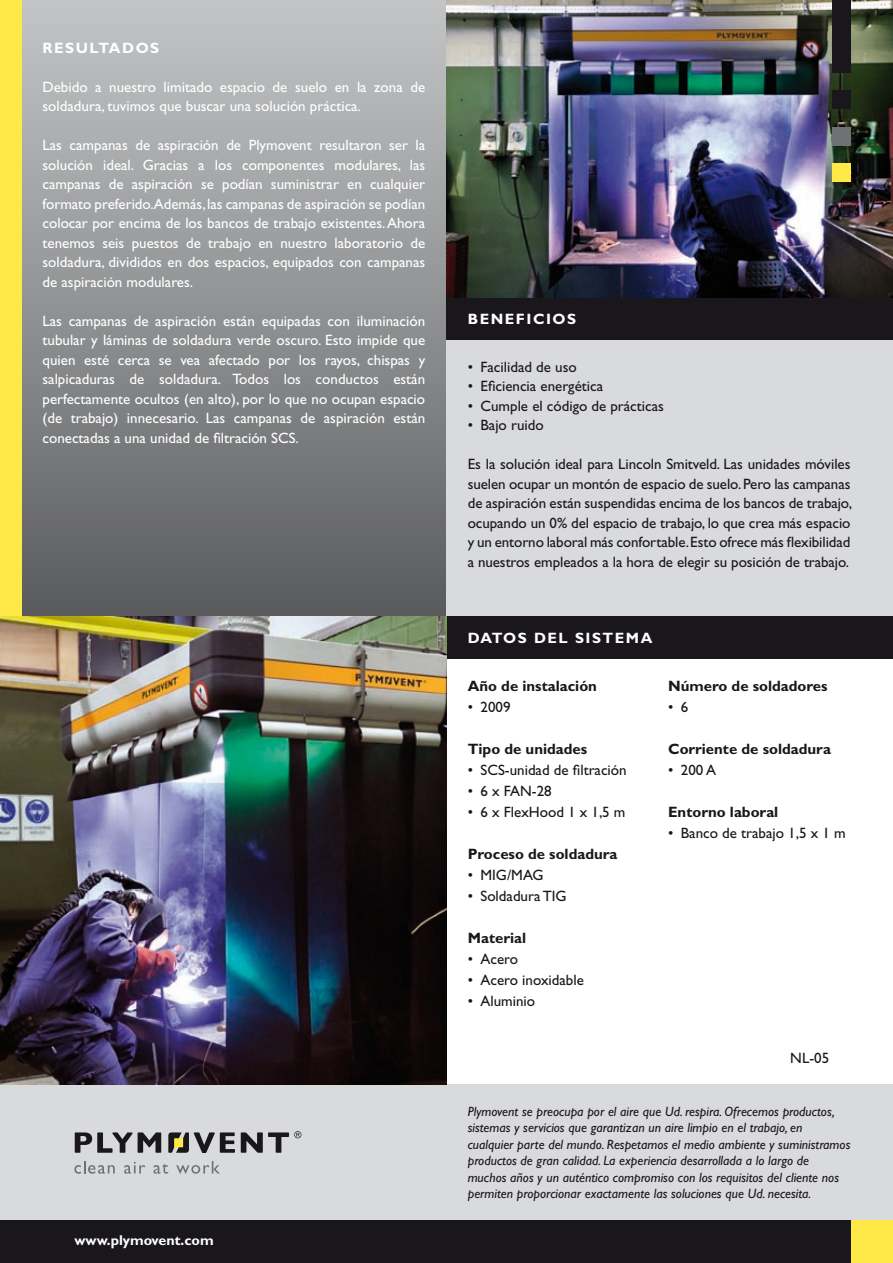
<style>
.page{position:relative;width:893px;height:1263px;background:#fff}
.page>*{position:absolute;margin:0;border:0;box-sizing:border-box;transform-origin:0 0}
.t1{font:15px/19.5px "Gill Sans Std";color:#fff;text-align:justify}
.t2{font:15px/19.5px "Gill Sans Std";color:#1a171c;text-align:justify}
.t3{font:700 15px "Gill Sans Std";color:#1a171c}
.t4{font:700 15px "Gill Sans Std";letter-spacing:.1em;color:#fff}
.t5{font:700 14.25px "Gill Sans Std";color:#fff}
.t6{font:italic 13.5px/16.5px "Gill Sans Std";color:#1a171c}
</style>
<div class="page">
<div style="left:0;top:0;width:446px;height:617px;background:linear-gradient(to bottom,#c5c6c8,#5b5c5e)"></div>
<div style="left:446px;top:340px;width:447px;height:277px;background:#d9dadb"></div>
<div style="left:0;top:1084px;width:893px;height:179px;background:#d9dadb"></div>
<div style="left:0;top:0;width:21px;height:617px;background:#ffe948"></div>
<div style="left:850px;top:1220px;width:43px;height:43px;background:#ffe948"></div>
<div style="left:446px;top:298px;width:447px;height:42px;background:#1a171c"></div>
<div style="left:446px;top:617px;width:447px;height:42px;background:#1a171c"></div>
<div style="left:0;top:1220px;width:850px;height:43px;background:#1a171c"></div>
<img style="left:446px;top:0;width:447px;height:298px">
<img style="left:0;top:617px;width:446px;height:467px">
<div style="left:832px;top:164px;width:18px;height:18px;background:#ffe948"></div>
<div style="left:832px;top:127px;width:18px;height:18px;background:#707173"></div>
<div style="left:832px;top:91px;width:18px;height:18px;background:#1a171c"></div>
<div style="left:832px;top:0;width:18px;height:73px;background:#1a171c"></div>
<svg style="left:75px;top:1132px;width:86px;height:21px"></svg>
<svg style="left:241px;top:1131px;width:60px;height:22px"></svg>
<svg style="left:168px;top:1132px;width:67px;height:21px"></svg>
<svg style="left:74px;top:1161px;width:41px;height:13px"></svg>
<svg style="left:124px;top:1162px;width:21px;height:12px"></svg>
<svg style="left:153px;top:1164px;width:15px;height:10px"></svg>
<svg style="left:176px;top:1161px;width:44px;height:13px"></svg>
<p class="t4" style="left:43px;top:39px;width:118px">Resultados</p>
<p class="t1" style="left:43px;top:77px;width:384px">Debido a nuestro limitado espacio de suelo en la zona de soldadura, tuvimos que buscar una solución práctica.</p>
<p class="t1" style="left:43px;top:136px;width:384px">Las campanas de aspiración de Plymovent resultaron ser la solución ideal. Gracias a los componentes modulares, las campanas de aspiración se podían suministrar en cualquier formato preferido.Además, las campanas de aspiración se podían colocar por encima de los bancos de trabajo existentes. Ahora tenemos seis puestos de trabajo en nuestro laboratorio de soldadura, divididos en dos espacios, equipados con campanas de aspiración modulares.</p>
<p class="t1" style="left:43px;top:311px;width:384px">Las campanas de aspiración están equipadas con iluminación tubular y láminas de soldadura verde oscuro. Esto impide que quien esté cerca se vea afectado por los rayos, chispas y salpicaduras de soldadura. Todos los conductos están perfectamente ocultos (en alto), por lo que no ocupan espacio (de trabajo) innecesario. Las campanas de aspiración están conectadas a una unidad de filtración SCS.</p>
<p class="t5" style="left:74px;top:1232px;width:141px">www.plymovent.com</p>
<p class="t4" style="left:468px;top:310px;width:110px">Beneficios</p>
<p class="t2" style="left:468px;top:357px;width:111px">• Facilidad de uso</p>
<p class="t2" style="left:468px;top:376px;width:137px">• Eficiencia energética</p>
<p class="t2" style="left:468px;top:396px;width:198px">• Cumple el código de prácticas</p>
<p class="t2" style="left:468px;top:415px;width:77px">• Bajo ruido</p>
<p class="t2" style="left:468px;top:454px;width:386px">Es la solución ideal para Lincoln Smitveld. Las unidades móviles suelen ocupar un montón de espacio de suelo. Pero las campanas de aspiración están suspendidas encima de los bancos de trabajo, ocupando un 0% del espacio de trabajo, lo que crea más espacio y un entorno laboral más confortable. Esto ofrece más flexibilidad a nuestros empleados a la hora de elegir su posición de trabajo.</p>
<p class="t4" style="left:468px;top:629px;width:186px">Datos de l sistema</p>
<p class="t3" style="left:468px;top:677px;width:131px">Año de instalación</p>
<p class="t2" style="left:468px;top:697px;width:44px">• 2009</p>
<p class="t3" style="left:468px;top:740px;width:121px">Tipo de unidades</p>
<p class="t2" style="left:468px;top:760px;width:160px">• SCS-unidad de filtración</p>
<p class="t2" style="left:468px;top:781px;width:85px">• 6 x FAN-28</p>
<p class="t2" style="left:468px;top:802px;width:159px">• 6 x FlexHood 1 x 1,5 m</p>
<p class="t3" style="left:468px;top:845px;width:151px">Proceso de soldadura</p>
<p class="t2" style="left:468px;top:865px;width:77px">• MIG/MAG</p>
<p class="t2" style="left:468px;top:886px;width:100px">• Soldadura TIG</p>
<p class="t3" style="left:468px;top:929px;width:60px">Material</p>
<p class="t2" style="left:468px;top:949px;width:52px">• Acero</p>
<p class="t2" style="left:468px;top:970px;width:118px">• Acero inoxidable</p>
<p class="t2" style="left:468px;top:991px;width:69px">• Aluminio</p>
<p class="t3" style="left:668px;top:677px;width:161px">Número de soldadores</p>
<p class="t2" style="left:668px;top:697px;width:22px">• 6</p>
<p class="t3" style="left:668px;top:740px;width:164px">Corriente de soldadura</p>
<p class="t2" style="left:668px;top:760px;width:49px">• 200 A</p>
<p class="t3" style="left:668px;top:803px;width:112px">Entorno laboral</p>
<p class="t2" style="left:668px;top:823px;width:179px">• Banco de trabajo 1,5 x 1 m</p>
<p class="t2" style="left:790px;top:1048px;width:40px">NL-05</p>
<p class="t6" style="left:468px;top:1103px;width:384px">Plymovent se preocupa por el aire que Ud. respira. Ofrecemos productos, sistemas y servicios que garantizan un aire limpio en el trabajo, en cualquier parte del mundo. Respetamos el medio ambiente y suministramos productos de gran calidad. La experiencia desarrollada a lo largo de muchos años y un auténtico compromiso con los requisitos del cliente nos permiten proporcionar exactamente las soluciones que Ud. necesita.</p>
</div>
